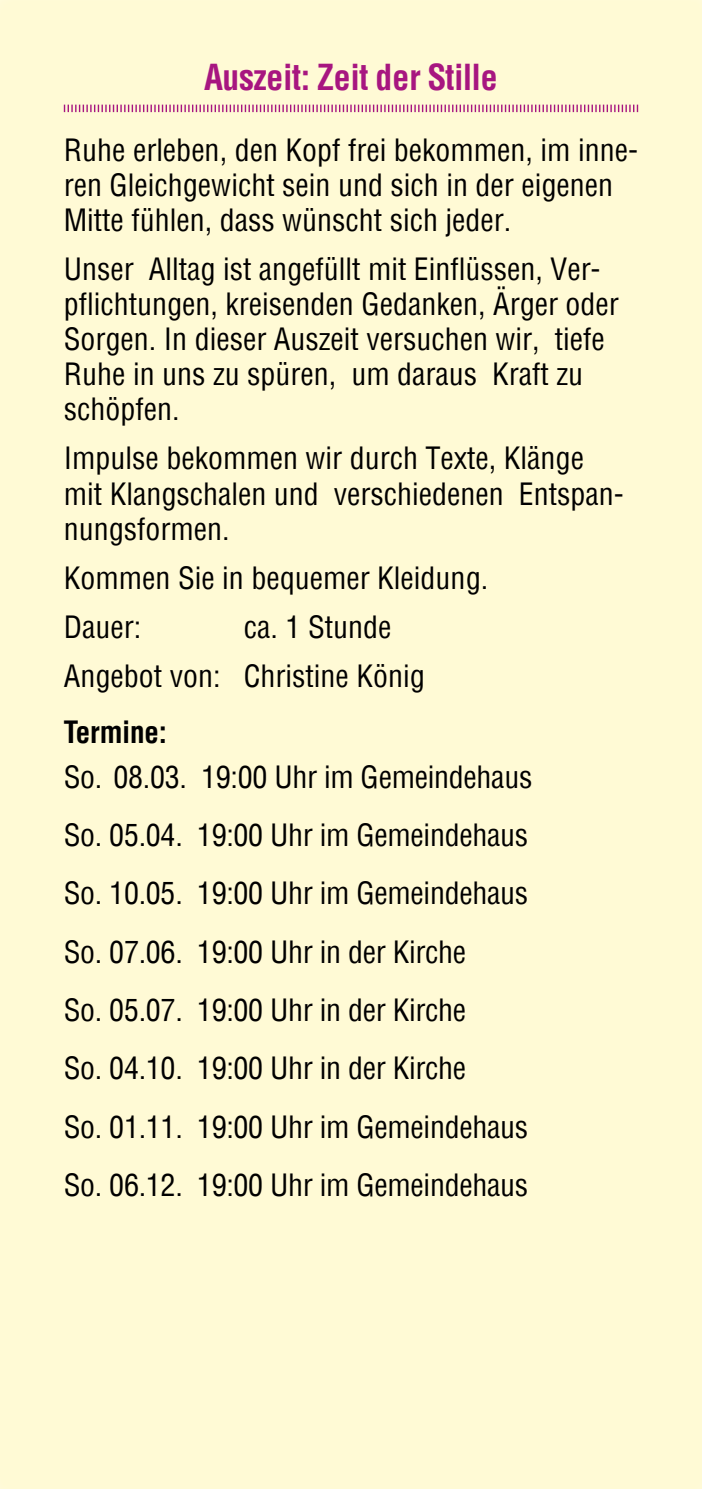
<style>
.page{position:relative;width:702px;height:1489px;background:#fff}
.page>*{position:absolute;margin:0;border:0;box-sizing:border-box;transform-origin:0 0}
.t1{font:700 condensed 35px "Helvetica";color:#a71680}
.t2{font:condensed 30px/35px "Helvetica";color:#000}
.t3{font:700 condensed 30px "Helvetica";color:#000}
</style>
<div class="page">
<div style="left:0;top:0;width:702px;height:1488px;background:#fffad5"></div>
<svg style="left:64px;top:105px;width:574px;height:7px"></svg>
<p class="t1" style="left:204px;top:57px;width:295px">Auszeit: Zeit der Stille</p>
<p class="t2" style="left:64px;top:132px;width:575px">Ruhe erleben, den Kopf frei bekommen, im inne&shy;ren Gleichgewicht sein und sich in der eigenen<br>Mitte fühlen, dass wünscht sich jeder.</p>
<p class="t2" style="left:64px;top:251px;width:556px">Unser Alltag ist angefüllt mit Einflüssen, Ver&shy;pflichtungen, kreisenden Gedanken, Ärger oder Sorgen. In dieser Auszeit versuchen wir, tiefe Ruhe in uns zu spüren, um daraus Kraft zu schöpfen.</p>
<p class="t2" style="left:64px;top:440px;width:561px">Impulse bekommen wir durch Texte, Klänge mit Klangschalen und verschiedenen Entspan&shy;nungsformen.</p>
<p class="t2" style="left:64px;top:552px;width:426px;line-height:49.2px">Kommen Sie in bequemer Kleidung.<br>Dauer:</p>
<p class="t2" style="left:64px;top:602px;width:362px;line-height:49.2px;text-indent:180px">ca. 1 Stunde<br>Angebot von: Christine König</p>
<p class="t3" style="left:64px;top:714px;width:104px">Termine:</p>
<p class="t2" style="left:64px;top:747px;width:470px;line-height:58.2px">So. 08.03. 19:00 Uhr im Gemeindehaus So. 05.04. 19:00 Uhr im Gemeindehaus So. 10.05. 19:00 Uhr im Gemeindehaus So. 07.06. 19:00 Uhr in der Kirche<br>So. 05.07. 19:00 Uhr in der Kirche<br>So. 04.10. 19:00 Uhr in der Kirche<br>So. 01.11. 19:00 Uhr im Gemeindehaus So. 06.12. 19:00 Uhr im Gemeindehaus</p>
</div>
